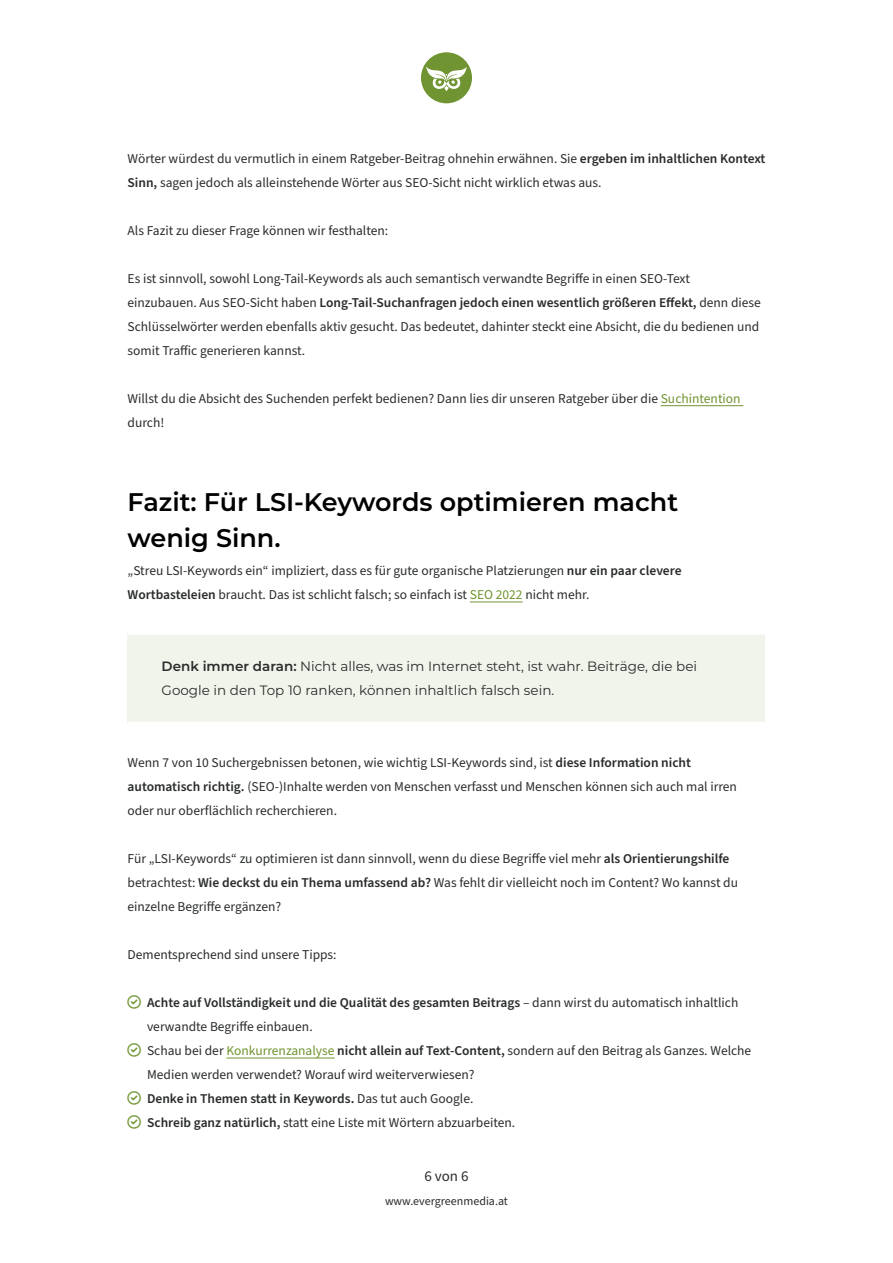
<style>
.page{position:relative;width:893px;height:1263px;background:#fff}
.page>*{position:absolute;margin:0;border:0;box-sizing:border-box;transform-origin:0 0}
.t1{font:600 25.5px/36px "Montserrat";color:#000}
.t2{font:15px "Source Sans Pro";color:#2a2c2c}
.t3{font:13.5px/24px "Source Sans Pro";color:#2a2c2c}
.t4{font:13.5px/24px "Montserrat";color:#2a2c2c}
.t5{font:600 13.5px "Source Sans Pro";color:#2a2c2c}
.t6{font:12px "Source Sans Pro";color:#2a2c2c}
.s1{font-weight:600}
.s2{color:#709431}
.s3{font-weight:400}
</style>
<div class="page">
<div style="left:421px;top:52px;width:51px;height:51px;background:#709431;border-radius:50%"></div>
<svg style="left:426px;top:67px;width:41px;height:24px"></svg>
<hr style="left:661px;top:405px;width:82px;height:1px;background:#709431">
<hr style="left:470px;top:602px;width:53px;height:1px;background:#709431">
<div style="left:128px;top:632px;width:637px;height:92px;background:#f0f4ea"></div>
<hr style="left:128px;top:722px;width:637px;height:4px;background:#fff">
<div style="left:128px;top:630px;width:637px;height:5px;background:#fff"></div>
<hr style="left:226px;top:1058px;width:109px;height:1px;background:#709431">
<p class="t3" style="left:128px;top:147px;width:639px">Wörter würdest du vermutlich in einem Ratgeber-Beitrag ohnehin erwähnen. Sie <span class="s1">ergeben im inhaltlichen Kontext<br>Sinn,</span> sagen jedoch als alleinstehende Wörter aus SEO-Sicht nicht wirklich etwas aus.</p>
<p class="t3" style="left:128px;top:219px;width:262px">Als Fazit zu dieser Frage können wir festhalten:</p>
<p class="t3" style="left:128px;top:267px;width:635px">Es ist sinnvoll, sowohl Long-Tail-Keywords als auch semantisch verwandte Begriffe in einen SEO-Text einzubauen. Aus SEO-Sicht haben <span class="s1">Long-Tail-Suchanfragen jedoch einen wesentlich größeren Effekt,</span> denn diese Schlüsselwörter werden ebenfalls aktiv gesucht. Das bedeutet, dahinter steckt eine Absicht, die du bedienen und somit Traffic generieren kannst.</p>
<p class="t3" style="left:128px;top:387px;width:615px">Willst du die Absicht des Suchenden perfekt bedienen? Dann lies dir unseren Ratgeber über die <span class="s2">Suchintention </span>durch!</p>
<h1 class="t1" style="left:128px;top:482px;width:552px">Fazit: Für LSI-Keywords optimieren macht wenig Sinn.</h1>
<p class="t3" style="left:128px;top:559px;width:556px">„Streu LSI-Keywords ein“ impliziert, dass es für gute organische Platzierungen <span class="s1">nur ein paar clevere<br>Wortbasteleien</span> braucht. Das ist schlicht falsch; so einfach ist <span class="s2">SEO 2022</span> nicht mehr.</p>
<p class="t4" style="left:162px;top:654px;width:537px"><span class="s1">Denk immer daran:</span> Nicht alles, was im Internet steht, ist wahr. Beiträge, die bei<br>Google in den Top 10 ranken, können inhaltlich falsch sein.</p>
<p class="t3" style="left:128px;top:751px;width:611px">Wenn 7 von 10 Suchergebnissen betonen, wie wichtig LSI-Keywords sind, ist <span class="s1">diese Information nicht automatisch richtig.</span> (SEO-)Inhalte werden von Menschen verfasst und Menschen können sich auch mal irren oder nur oberflächlich recherchieren.</p>
<p class="t3" style="left:128px;top:847px;width:612px">Für „LSI-Keywords“ zu optimieren ist dann sinnvoll, wenn du diese Begriffe viel mehr <span class="s1">als Orientierungshilfe </span>betrachtest: <span class="s1">Wie deckst du ein Thema umfassend ab?</span> Was fehlt dir vielleicht noch im Content? Wo kannst du einzelne Begriffe ergänzen?</p>
<p class="t3" style="left:128px;top:943px;width:211px">Dementsprechend sind unsere Tipps:</p>
<p class="t3" style="left:147px;top:991px;width:593px;text-indent:-19px"><span class="s2">✓</span> <span class="s1">Achte auf Vollständigkeit und die Qualität des gesamten Beitrags</span> – dann wirst du automatisch inhaltlich verwandte Begriffe einbauen.</p>
<p class="t3" style="left:147px;top:1039px;width:606px;text-indent:-19px"><span class="s2">✓</span> Schau bei der <span class="s2">Konkurrenzanalyse</span> <span class="s1">nicht allein auf Text-Content,</span> sondern auf den Beitrag als Ganzes. Welche<br>Medien werden verwendet? Worauf wird weiterverwiesen?</p>
<p class="t5" style="left:128px;top:1089px;width:347px"><span class="s2">✓</span> Denke in Themen statt in Keywords. <span class="s3">Das tut auch Google.</span></p>
<p class="t3" style="left:128px;top:1111px;width:389px"><span class="s2">✓</span> <span class="s1">Schreib ganz natürlich,</span> statt eine Liste mit Wörtern abzuarbeiten.</p>
<p class="t2" style="left:424px;top:1165px;width:46px">6 von 6</p>
<p class="t6" style="left:385px;top:1193px;width:124px">www.evergreenmedia.at</p>
</div>
